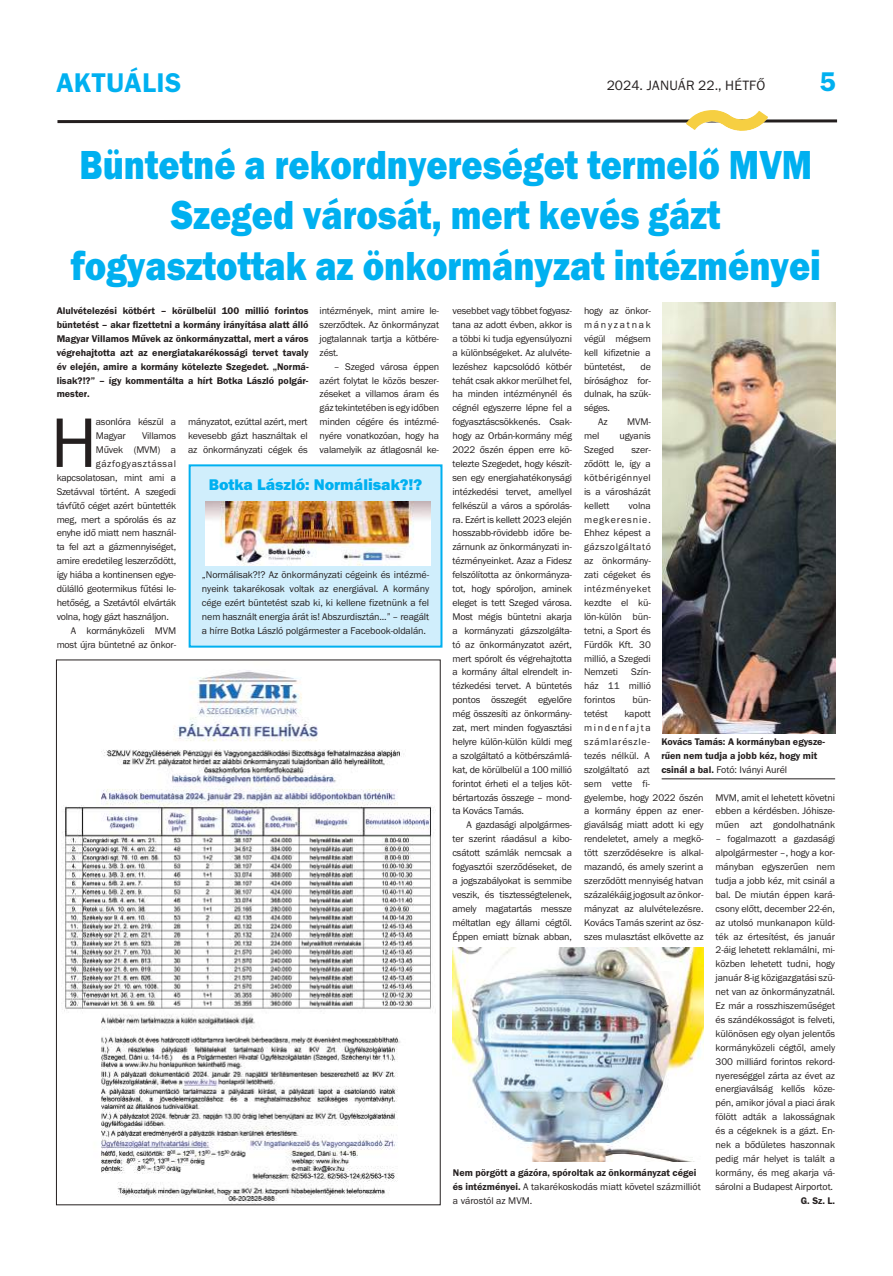
<style>
.page{position:relative;width:893px;height:1276px;background:#fff}
.page>*{position:absolute;margin:0;border:0;box-sizing:border-box;transform-origin:0 0}
.t1{font:72.5px "Franklin Gothic Reg OT";color:#241f1f}
.t2{font:42px/50.4px "Franklin Gothic Hea OT";color:#00b0f0;text-align:center;scale:.86 1}
.t3{font:28px "Franklin Gothic Dem OT";letter-spacing:.015em;color:#00b0f0}
.t4{font:16px "Franklin Gothic Hea OT";color:#00b0f0}
.t5{font:14px "Franklin Gothic Reg OT";letter-spacing:.015em;color:#241f1f}
.t6{font:10px/13.9px "Franklin Gothic Reg OT";letter-spacing:-.01em;color:#241f1f;text-align:justify}
.t7{font:10px/13.9px "Franklin Gothic Dem OT";color:#241f1f;text-align:justify}
.t8{font:10px "Franklin Gothic Reg OT";letter-spacing:.065em;color:#241f1f}
.s1{font-family:"Franklin Gothic Dem OT"}
</style>
<div class="page">
<svg style="left:57px;top:119px;width:781px;height:5px"></svg>
<img style="left:686px;top:111px;width:82px;height:20px">
<img style="left:61px;top:670px;width:373px;height:532px">
<img style="left:452px;top:947px;width:251px;height:214px">
<img style="left:662px;top:302px;width:173px;height:431px">
<div style="left:190px;top:465px;width:251px;height:181px;background:#d0eefc"></div>
<div style="left:189px;top:464px;width:253px;height:183px;border:2px solid #00b0f0"></div>
<img style="left:205px;top:501px;width:225px;height:64px">
<hr style="left:662px;top:778px;width:173px;height:1px;background:#241f1f">
<h3 class="t3" style="left:57px;top:67px;width:126px">AKTUÁLIS</h3>
<h3 class="t5" style="left:607px;top:78px;width:160px">2024. JANUÁR 22., HÉTFŐ</h3>
<h3 class="t3" style="left:820px;top:65px;width:18px">5</h3>
<h2 class="t2" style="left:71px;top:140px;width:874px">Büntetné a rekordnyereséget termelő MVM<br>Szeged városát, mert kevés gázt fogyasztottak az önkormányzat intézményei</h2>
<p class="t7" style="left:57px;top:304px;width:253px">Alulvételezési kötbért – körülbelül 100 millió forintos büntetést – akar fizettetni a kormány irányítása alatt álló Magyar Villamos Művek az önkormányzattal, mert a város végrehajtotta azt az energiatakarékossági tervet tavaly év elején, amire a kormány kötelezte Szegedet. „Normá&shy;lisak?!?” – így kommentálta a hírt Botka László polgár&shy;mester.</p>
<p class="t6" style="left:320px;top:304px;width:121px">intézmények, mint amire le&shy;szerződtek. Az önkormányzat jogtalannak tartja a kötbére&shy;zést.</p>
<p class="t6" style="left:320px;top:359px;width:121px;text-indent:14px">– Szeged városa éppen azért folytat le közös beszer&shy;zéseket a villamos áram és gáz tekintetében is egy időben minden cégére és intézmé&shy;nyére vonatkozóan, hogy ha valamelyik az átlagosnál ke-</p>
<h1 class="t1" style="left:51px;top:402px;width:48px">H</h1>
<p class="t6" style="left:96px;top:415px;width:82px">asonlóra készül a<br>Magyar</p>
<p class="t6" style="left:188px;top:415px;width:121px">mányzatot, ezúttal azért, mert kevesebb gázt használtak el az önkormányzati cégek és</p>
<p class="t6" style="left:142px;top:429px;width:36px">Villamos</p>
<p class="t6" style="left:96px;top:443px;width:82px">Művek (MVM) a</p>
<p class="t8" style="left:96px;top:458px;width:82px">gázfogyasztással</p>
<p class="t6" style="left:57px;top:470px;width:121px">kapcsolatosan, mint ami a</p>
<p class="t6" style="left:57px;top:484px;width:121px">Szetávval történt. A szegedi</p>
<p class="t6" style="left:57px;top:498px;width:121px">távfűtő céget azért büntették</p>
<p class="t6" style="left:57px;top:512px;width:121px">meg, mert a spórolás és az</p>
<p class="t6" style="left:57px;top:526px;width:121px">enyhe idő miatt nem használ-</p>
<p class="t6" style="left:57px;top:540px;width:121px">ta fel azt a gázmennyiséget,</p>
<p class="t6" style="left:57px;top:554px;width:121px">amire eredetileg leszerződött,</p>
<p class="t6" style="left:57px;top:568px;width:121px">így hiába a kontinensen egye-</p>
<p class="t6" style="left:57px;top:581px;width:121px">dülálló geotermikus fűtési le-</p>
<p class="t6" style="left:57px;top:595px;width:121px">hetőség, a Szetávtól elvárták</p>
<p class="t6" style="left:57px;top:609px;width:114px">volna, hogy gázt használjon.</p>
<p class="t6" style="left:71px;top:623px;width:107px">A kormányközeli MVM</p>
<p class="t6" style="left:57px;top:637px;width:121px">most újra büntetné az önkor-</p>
<h3 class="t4" style="left:209px;top:475px;width:215px">Botka László: Normálisak?!?</h3>
<p class="t6" style="left:202px;top:568px;width:229px">„Normálisak?!? Az önkormányzati cégeink és intézmé&shy;nyeink takarékosak voltak az energiával. A kormány cége ezért büntetést szab ki, ki kellene fizetnünk a fel nem használt energia árát is! Abszurdisztán...” – reagált a hírre Botka László polgármester a Facebook-oldalán.</p>
<p class="t6" style="left:452px;top:304px;width:121px">vesebbet vagy többet fogyasz&shy;tana az adott évben, akkor is a többi ki tudja egyensúlyozni a különbségeket. Az alulvéte&shy;lezéshez kapcsolódó kötbér tehát csak akkor merülhet fel, ha minden intézménynél és cégnél egyszerre lépne fel a fogyasztáscsökkenés. Csak&shy;hogy az Orbán-kormány még 2022 őszén éppen erre kö&shy;telezte Szegedet, hogy készít&shy;sen egy energiahatékonysági intézkedési tervet, amellyel felkészül a város a spórolás&shy;ra. Ezért is kellett 2023 elején hosszabb-rövidebb időre be&shy;zárnunk az önkormányzati in&shy;tézményeinket. Azaz a Fidesz felszólította az önkormányza&shy;tot, hogy spóroljon, aminek eleget is tett Szeged városa.<br>Most mégis büntetni akarja a kormányzati gázszolgálta&shy;tó az önkormányzatot azért, mert spórolt és végrehajtotta a kormány által elrendelt in&shy;tézkedési tervet. A büntetés pontos összegét egyelőre még összesíti az önkormány&shy;zat, mert minden fogyasztási helyre külön-külön küldi meg a szolgáltató a kötbérszámlá&shy;kat, de körülbelül a 100 millió forintot érheti el a teljes köt&shy;bértartozás összege – mond&shy;ta Kovács Tamás.</p>
<p class="t6" style="left:452px;top:818px;width:121px;text-indent:14px">A gazdasági alpolgármes&shy;ter szerint ráadásul a kibo&shy;csátott számlák nemcsak a fogyasztói szerződéseket, de a jogszabályokat is semmibe veszik, és tisztességtelenek, amely magatartás messze méltatlan egy állami cégtől.<br>Éppen emiatt bíznak abban,</p>
<p class="t6" style="left:584px;top:304px;width:68px">hogy az önkor&shy;mányzatnak végül mégsem kell kifizetnie a büntetést,</p>
<p class="t6" style="left:640px;top:359px;width:12px">de</p>
<p class="t6" style="left:584px;top:373px;width:68px">bírósághoz for-</p>
<p class="t6" style="left:584px;top:387px;width:68px">dulnak, ha szük-</p>
<p class="t6" style="left:584px;top:401px;width:28px">séges.</p>
<p class="t6" style="left:598px;top:415px;width:11px">Az</p>
<p class="t6" style="left:627px;top:415px;width:25px">MVM-</p>
<p class="t6" style="left:584px;top:429px;width:17px">mel</p>
<p class="t6" style="left:619px;top:429px;width:33px">ugyanis</p>
<p class="t6" style="left:584px;top:443px;width:32px">Szeged</p>
<p class="t6" style="left:584px;top:443px;width:68px;text-indent:47px">szer&shy;ződött le, így a kötbérigénnyel is a városházát kellett</p>
<p class="t6" style="left:584px;top:498px;width:68px;text-indent:45px">volna megkeresnie.<br>Ehhez képest a gázszolgáltató az önkormány&shy;zati cégeket és intézményeket kezdte el kü&shy;lön-külön bün&shy;tetni, a Sport és Fürdők Kft. 30 millió, a Szegedi Nemzeti</p>
<p class="t6" style="left:584px;top:665px;width:68px;text-indent:47px">Szín&shy;ház 11 millió forintos</p>
<p class="t6" style="left:632px;top:693px;width:20px">bün-</p>
<p class="t6" style="left:584px;top:706px;width:25px">tetést</p>
<p class="t6" style="left:584px;top:706px;width:121px;text-align:left;text-indent:40px">kapott mindenfajta számlarészle-<br>tezés nélkül. A<br>szolgáltató azt<br>sem vette fi-<br>gyelembe, hogy 2022 őszén a kormány éppen az ener&shy;giaválság miatt adott ki egy rendeletet, amely a megkö&shy;tött szerződésekre is alkal&shy;mazandó, és amely szerint a szerződött mennyiség hatvan százalékáig jogosult az önkor&shy;mányzat az alulvételezésre.<br>Kovács Tamás szerint az ösz&shy;szes mulasztást elkövette az</p>
<p class="t7" style="left:661px;top:734px;width:165px">Kovács Tamás: A kormányban egysze&shy;rűen nem tudja a jobb kéz, hogy mit</p>
<p class="t6" style="left:661px;top:762px;width:127px"><span class="s1">csinál a bal.</span> Fotó: Iványi Aurél</p>
<p class="t6" style="left:716px;top:790px;width:121px">MVM, amit el lehetett követni ebben a kérdésben. Jóhisze&shy;műen azt gondolhatnánk</p>
<p class="t6" style="left:716px;top:831px;width:121px">– fogalmazott a gazdasági alpolgármester –, hogy a kor&shy;mányban egyszerűen nem tudja a jobb kéz, mit csinál a bal. De miután éppen kará&shy;csony előtt, december 22-én, az utolsó munkanapon küld&shy;ték az értesítést, és január 2-áig lehetett reklamálni, mi&shy;közben lehetett tudni, hogy január 8-ig közigazgatási szü&shy;net van az önkormányzatnál.<br>Ez már a rosszhiszeműséget és szándékosságot is felveti, különösen egy olyan jelentős kormányközeli cégtől, amely 300 milliárd forintos rekord&shy;nyereséggel zárta az évet az energiaválság kellős köze&shy;pén, amikor jóval a piaci árak fölött adták a lakosságnak és a cégeknek is a gázt. En&shy;nek a bődületes haszonnak pedig már helyet is talált a kormány, és meg akarja vá&shy;sárolni a Budapest Airportot.</p>
<p class="t7" style="left:801px;top:1193px;width:36px">G. Sz. L.</p>
<p class="t7" style="left:453px;top:1165px;width:245px">Nem pörgött a gázóra, spóroltak az önkormányzat cégei</p>
<p class="t6" style="left:453px;top:1179px;width:249px"><span class="s1">és intézményei.</span> A takarékoskodás miatt követel százmilliót a várostól az MVM.</p>
</div>
